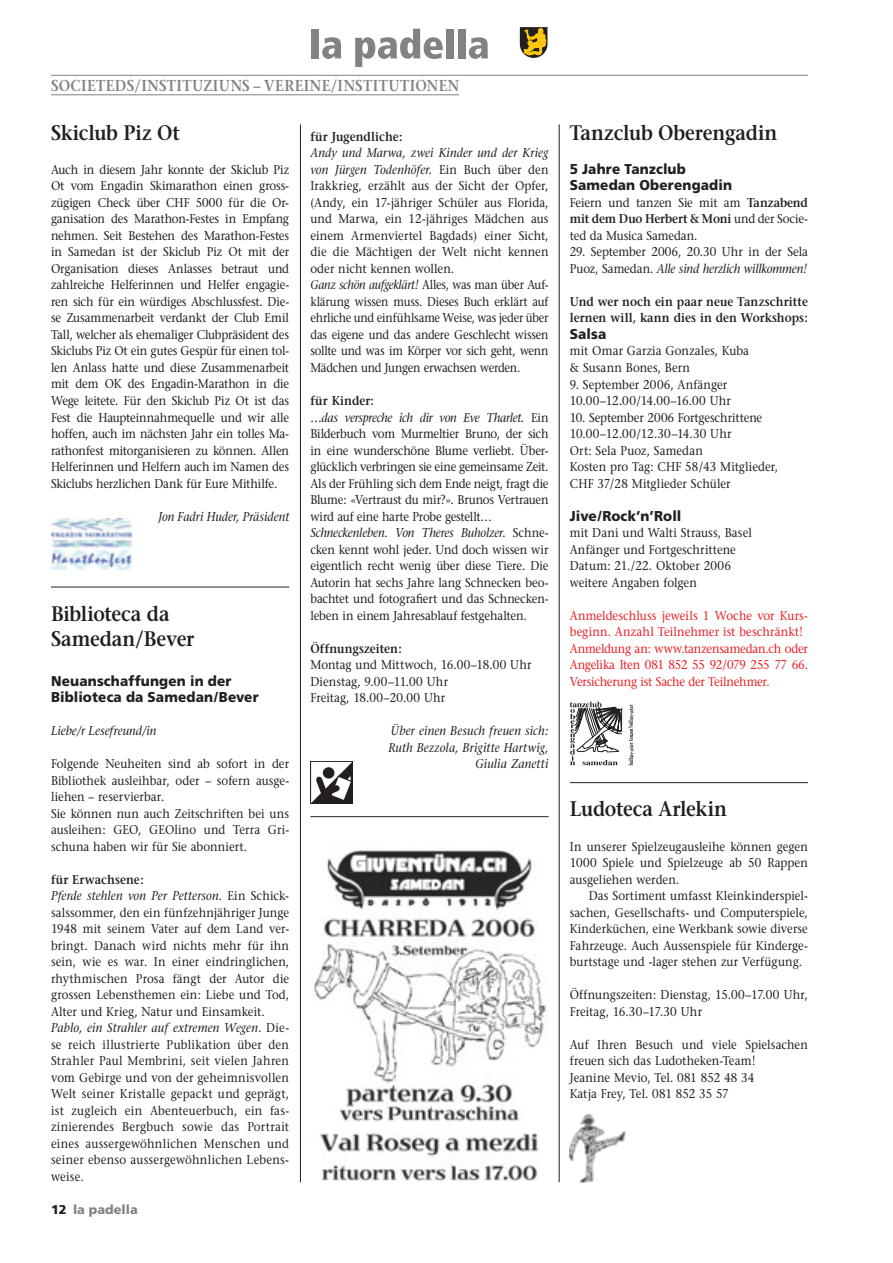
<style>
.page{position:relative;width:893px;height:1263px;background:#fff}
.page>*{position:absolute;margin:0;border:0;box-sizing:border-box;transform-origin:0 0}
.t1{font:600 21px/25.5px "Stone Serif";letter-spacing:-.01em;color:#231f20;scale:.9 1}
.t2{font:600 15.75px "Stone Serif";letter-spacing:.025em;color:#808285;scale:.9 1}
.t3{font:900 14.25px/16.5px "Frutiger";letter-spacing:.01em;color:#231f20;scale:.95 1}
.t4{font:12.75px/16.5px "Stone Serif";color:#231f20;scale:.9 1}
.t5{font:12.75px/16.5px "Stone Serif";letter-spacing:-.01em;color:#ee1d23;scale:.9 1}
.t6{font:italic 12.75px/16.5px "Stone Serif";letter-spacing:.01em;color:#231f20;text-align:right;scale:.9 1}
.t7{font:600 12.75px/16.5px "Stone Serif";letter-spacing:.005em;color:#231f20;scale:.9 1}
.t8{font:900 12.75px "Frutiger";color:#808285}
.s1{font-style:italic}
.s2{font-weight:600}
.s3{color:#231f20}
</style>
<div class="page">
<hr style="left:51px;top:75px;width:757px;height:1px;background:#808285">
<hr style="left:51px;top:95px;width:408px;height:1px;background:#808285">
<hr style="left:300px;top:124px;width:1px;height:1058px;background:#231f20">
<hr style="left:559px;top:124px;width:1px;height:1058px;background:#231f20">
<div style="left:312px;top:29px;width:7px;height:29px;background:#808285"></div>
<svg style="left:322px;top:37px;width:19px;height:22px"></svg>
<svg style="left:355px;top:29px;width:88px;height:38px"></svg>
<div style="left:446px;top:29px;width:8px;height:29px;background:#808285"></div>
<div style="left:458px;top:29px;width:7px;height:29px;background:#808285"></div>
<svg style="left:469px;top:37px;width:19px;height:22px"></svg>
<svg style="left:520px;top:27px;width:27px;height:31px"></svg>
<hr style="left:51px;top:587px;width:238px;height:1px;background:#231f20">
<img style="left:314px;top:849px;width:232px;height:333px">
<img style="left:51px;top:519px;width:81px;height:51px">
<svg style="left:570px;top:702px;width:52px;height:63px"></svg>
<svg style="left:628px;top:704px;width:6px;height:61px"></svg>
<img style="left:570px;top:1114px;width:55px;height:68px">
<hr style="left:310px;top:816px;width:239px;height:1px;background:#231f20">
<hr style="left:570px;top:782px;width:238px;height:1px;background:#231f20">
<svg style="left:312px;top:763px;width:39px;height:39px"></svg>
<div style="left:310px;top:761px;width:43px;height:43px;border:1px solid #231f20"></div>
<p class="t2" style="left:51px;top:80px;width:455px">SOCIETEDS/INSTITUZIUNS – VEREINE/INSTITUTIONEN</p>
<h1 class="t1" style="left:51px;top:122px;width:145px">Skiclub Piz Ot</h1>
<p class="t4" style="left:51px;top:163px;width:266px;text-align:justify">Auch in diesem Jahr konnte der Skiclub Piz Ot vom Engadin Skimarathon einen gross&shy;zügigen Check über CHF 5000 für die Or&shy;ganisation des Marathon-Festes in Empfang nehmen. Seit Bestehen des Marathon-Festes in Samedan ist der Skiclub Piz Ot mit der Organisation dieses Anlasses betraut und zahlreiche Helferinnen und Helfer engagie&shy;ren sich für ein würdiges Abschlussfest. Die&shy;se Zusammenarbeit verdankt der Club Emil Tall, welcher als ehemaliger Clubpräsident des Skiclubs Piz Ot ein gutes Gespür für einen tol&shy;len Anlass hatte und diese Zusammenarbeit mit dem OK des Engadin-Marathon in die Wege leitete. Für den Skiclub Piz Ot ist das Fest die Haupteinnahmequelle und wir alle hoffen, auch im nächsten Jahr ein tolles Ma&shy;rathonfest mitorganisieren zu können. Allen Helferinnen und Helfern auch im Namen des Skiclubs herzlichen Dank für Eure Mithilfe.</p>
<p class="t6" style="left:158px;top:509px;width:147px">Jon Fadri Huder, Präsident</p>
<p class="t7" style="left:310px;top:130px;width:104px">für Jugendliche:</p>
<p class="t4" style="left:310px;top:146px;width:266px"><span class="s1">Andy und Marwa, zwei Kinder und der Krieg von Jürgen Todenhöfer.</span> Ein Buch über den Irakkrieg, erzählt aus der Sicht der Opfer, (Andy, ein 17-jähriger Schüler aus Florida, und Marwa, ein 12-jähriges Mädchen aus einem Armenviertel Bagdads) einer Sicht, die die Mächtigen der Welt nicht kennen oder nicht kennen wollen.<br><span class="s1">Ganz schön aufgeklärt!</span> Alles, was man über Auf&shy;klärung wissen muss. Dieses Buch erklärt auf ehrliche und einfühlsame Weise, was jeder über das eigene und das andere Geschlecht wissen sollte und was im Körper vor sich geht, wenn Mädchen und Jungen erwachsen werden.</p>
<p class="t4" style="left:310px;top:394px;width:266px"><span class="s2">für Kinder:<br></span><span class="s1">…das verspreche ich dir von Eve Tharlet.</span> Ein Bilderbuch vom Murmeltier Bruno, der sich in eine wunderschöne Blume verliebt. Über&shy;glücklich verbringen sie eine gemeinsame Zeit.<br>Als der Frühling sich dem Ende neigt, fragt die Blume: «Vertraust du mir?». Brunos Vertrauen wird auf eine harte Probe gestellt… <span class="s1">Schneckenleben. Von Theres Buholzer.</span> Schne&shy;cken kennt wohl jeder. Und doch wissen wir eigentlich recht wenig über diese Tiere. Die Autorin hat sechs Jahre lang Schnecken beo&shy;bachtet und fotografiert und das Schnecken&shy;leben in einem Jahresablauf festgehalten.</p>
<p class="t7" style="left:310px;top:641px;width:103px">Öffnungszeiten:</p>
<p class="t4" style="left:310px;top:658px;width:247px">Montag und Mittwoch, 16.00–18.00 Uhr<br>Dienstag, 9.00–11.00 Uhr<br>Freitag, 18.00–20.00 Uhr</p>
<p class="t6" style="left:388px;top:724px;width:179px">Über einen Besuch freuen sich:<br>Ruth Bezzola, Brigitte Hartwig,<br>Giulia Zanetti</p>
<h1 class="t1" style="left:51px;top:603px;width:161px">Biblioteca da<br>Samedan/Bever</h1>
<p class="t3" style="left:51px;top:673px;width:220px">Neuanschaffungen in der<br>Biblioteca da Samedan/Bever</p>
<p class="t6" style="left:51px;top:724px;width:119px">Liebe/r Lesefreund/in</p>
<p class="t4" style="left:51px;top:757px;width:266px">Folgende Neuheiten sind ab sofort in der Bibliothek ausleihbar, oder – sofern ausge&shy;liehen – reservierbar.<br>Sie können nun auch Zeitschriften bei uns ausleihen: GEO, GEOlino und Terra Gri&shy;schuna haben wir für Sie abonniert.</p>
<p class="t4" style="left:51px;top:872px;width:266px"><span class="s2">für Erwachsene:<br></span><span class="s1">Pferde stehlen von Per Petterson.</span> Ein Schick&shy;salssommer, den ein fünfzehnjähriger Junge 1948 mit seinem Vater auf dem Land ver&shy;bringt. Danach wird nichts mehr für ihn sein, wie es war. In einer eindringlichen, rhythmischen Prosa fängt der Autor die grossen Lebensthemen ein: Liebe und Tod, Alter und Krieg, Natur und Einsamkeit.<br><span class="s1">Pablo, ein Strahler auf extremen Wegen.</span> Die&shy;se reich illustrierte Publikation über den Strahler Paul Membrini, seit vielen Jahren vom Gebirge und von der geheimnisvollen Welt seiner Kristalle gepackt und geprägt, ist zugleich ein Abenteuerbuch, ein fas&shy;zinierendes Bergbuch sowie das Portrait eines aussergewöhnlichen Menschen und seiner ebenso aussergewöhnlichen Lebens&shy;weise.</p>
<p class="t8" style="left:51px;top:1204px;width:88px"><span class="s3">12</span> la padella</p>
<h1 class="t1" style="left:570px;top:122px;width:232px">Tanzclub Oberengadin</h1>
<p class="t3" style="left:570px;top:162px;width:172px">5 Jahre Tanzclub<br>Samedan Oberengadin</p>
<p class="t4" style="left:570px;top:196px;width:266px;text-align:justify">Feiern und tanzen Sie mit am <span class="s2">Tanzabend mit dem Duo Herbert &amp; Moni</span> und der Socie&shy;ted da Musica Samedan.</p>
<p class="t4" style="left:570px;top:245px;width:266px">29. September 2006, 20.30 Uhr in der Sela<br>Puoz, Samedan. <span class="s1">Alle sind herzlich willkommen!</span></p>
<p class="t7" style="left:570px;top:295px;width:266px">Und wer noch ein paar neue Tanzschritte lernen will, kann dies in den Workshops:</p>
<p class="t3" style="left:570px;top:327px;width:40px">Salsa</p>
<p class="t4" style="left:570px;top:344px;width:201px">mit Omar Garzia Gonzales, Kuba &amp; Susann Bones, Bern</p>
<p class="t4" style="left:570px;top:377px;width:181px">9. September 2006, Anfänger<br>10.00–12.00/14.00–16.00 Uhr</p>
<p class="t4" style="left:570px;top:410px;width:233px">10. September 2006 Fortgeschrittene<br>10.00–12.00/12.30–14.30 Uhr<br>Ort: Sela Puoz, Samedan<br>Kosten pro Tag: CHF 58/43 Mitglieder,<br>CHF 37/28 Mitglieder Schüler</p>
<p class="t3" style="left:570px;top:508px;width:119px">Jive/Rock’n’Roll</p>
<p class="t4" style="left:570px;top:526px;width:204px">mit Dani und Walti Strauss, Basel<br>Anfänger und Fortgeschrittene<br>Datum: 21./22. Oktober 2006 weitere Angaben folgen</p>
<p class="t5" style="left:570px;top:608px;width:266px">Anmeldeschluss jeweils 1 Woche vor Kurs&shy;beginn. Anzahl Teilnehmer ist beschränkt!<br>Anmeldung an: www.tanzensamedan.ch oder Angelika Iten 081 852 55 92/079 255 77 66.<br>Versicherung ist Sache der Teilnehmer.</p>
<h1 class="t1" style="left:570px;top:798px;width:176px">Ludoteca Arlekin</h1>
<p class="t4" style="left:570px;top:839px;width:266px;text-align:justify">In unserer Spielzeugausleihe können gegen 1000 Spiele und Spielzeuge ab 50 Rappen ausgeliehen werden.</p>
<p class="t4" style="left:570px;top:889px;width:266px;text-align:justify;text-indent:19px">Das Sortiment umfasst Kleinkinderspiel&shy;sachen, Gesellschafts- und Computerspiele, Kinderküchen, eine Werkbank sowie diverse Fahrzeuge. Auch Aussenspiele für Kinderge&shy;burtstage und -lager stehen zur Verfügung.</p>
<p class="t4" style="left:570px;top:988px;width:266px">Öffnungszeiten: Dienstag, 15.00–17.00 Uhr,<br>Freitag, 16.30–17.30 Uhr</p>
<p class="t4" style="left:570px;top:1037px;width:266px">Auf Ihren Besuch und viele Spielsachen freuen sich das Ludotheken-Team!<br>Jeanine Mevio, Tel. 081 852 48 34<br>Katja Frey, Tel. 081 852 35 57</p>
</div>
